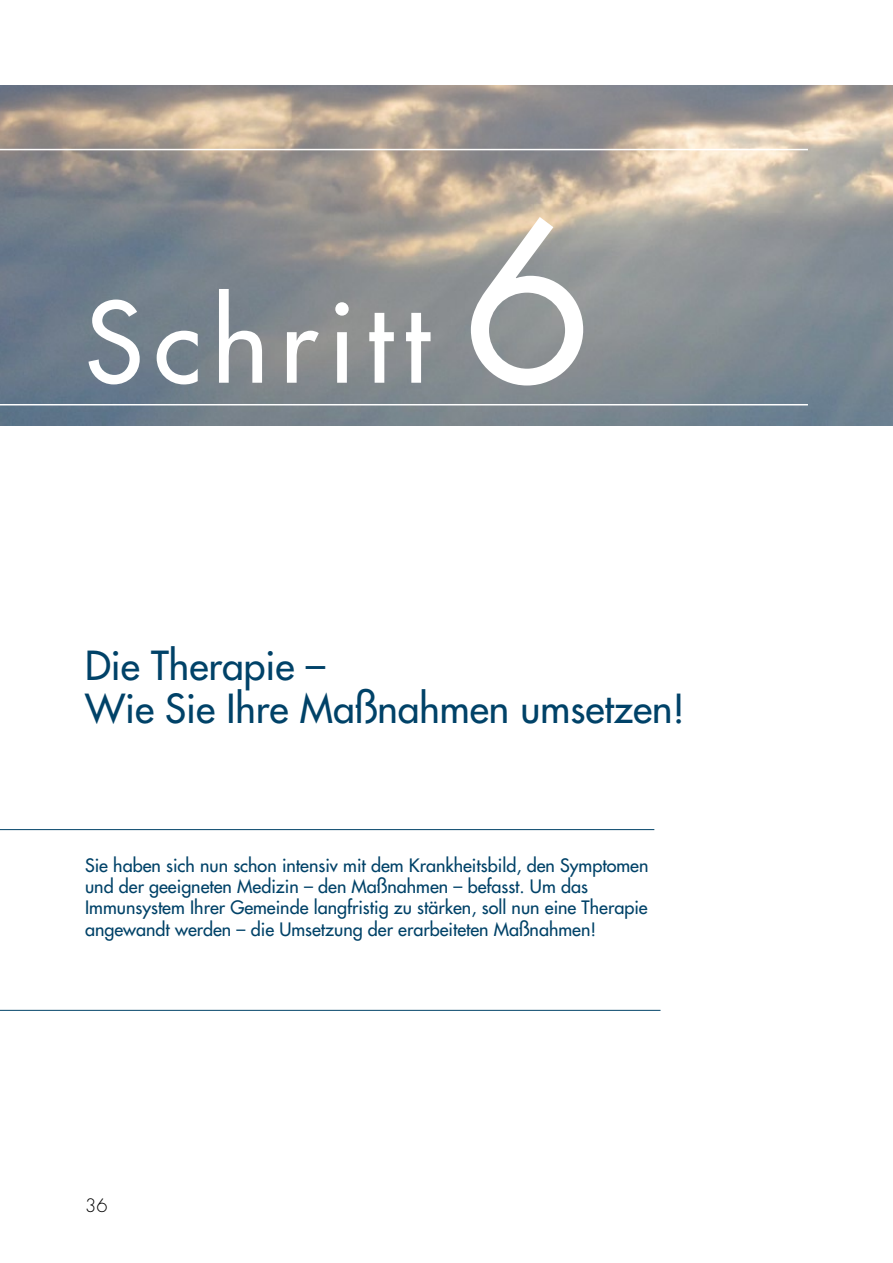
<style>
.page{position:relative;width:893px;height:1263px;background:#fff}
.page>*{position:absolute;margin:0;border:0;box-sizing:border-box;transform-origin:0 0}
.t1{font:108px "Futura";letter-spacing:.1em;color:#fff}
.t2{font:39px/42.5px "Futura";color:#004268}
.t3{font:18px/21.3px "Futura";color:#004268}
.t4{font:300 18px "Futura";color:#000}
.s1{font-size:216px}
</style>
<div class="page">
<img style="left:0;top:85px;width:893px;height:340px">
<hr style="left:0;top:829px;width:654px;height:1px;background:#004268">
<hr style="left:0;top:1010px;width:660px;height:1px;background:#004268">
<hr style="left:0;top:404px;width:808px;height:1px;background:#fff">
<hr style="left:0;top:149px;width:808px;height:1px;background:#fff">
<h1 class="t1" style="left:85px;top:273px;width:511px">Schritt <span class="s1">6</span></h1>
<h2 class="t2" style="left:85px;top:644px;width:601px">Die Therapie –<br>Wie Sie Ihre Maßnahmen umsetzen!</h2>
<p class="t3" style="left:85px;top:854px;width:565px">Sie haben sich nun schon intensiv mit dem Krankheitsbild, den Symptomen und der geeigneten Medizin – den Maßnahmen – befasst. Um das Immunsystem Ihrer Gemeinde langfristig zu stärken, soll nun eine Therapie angewandt werden – die Umsetzung der erarbeiteten Maßnahmen!</p>
<p class="t4" style="left:85px;top:1194px;width:24px">36</p>
</div>
